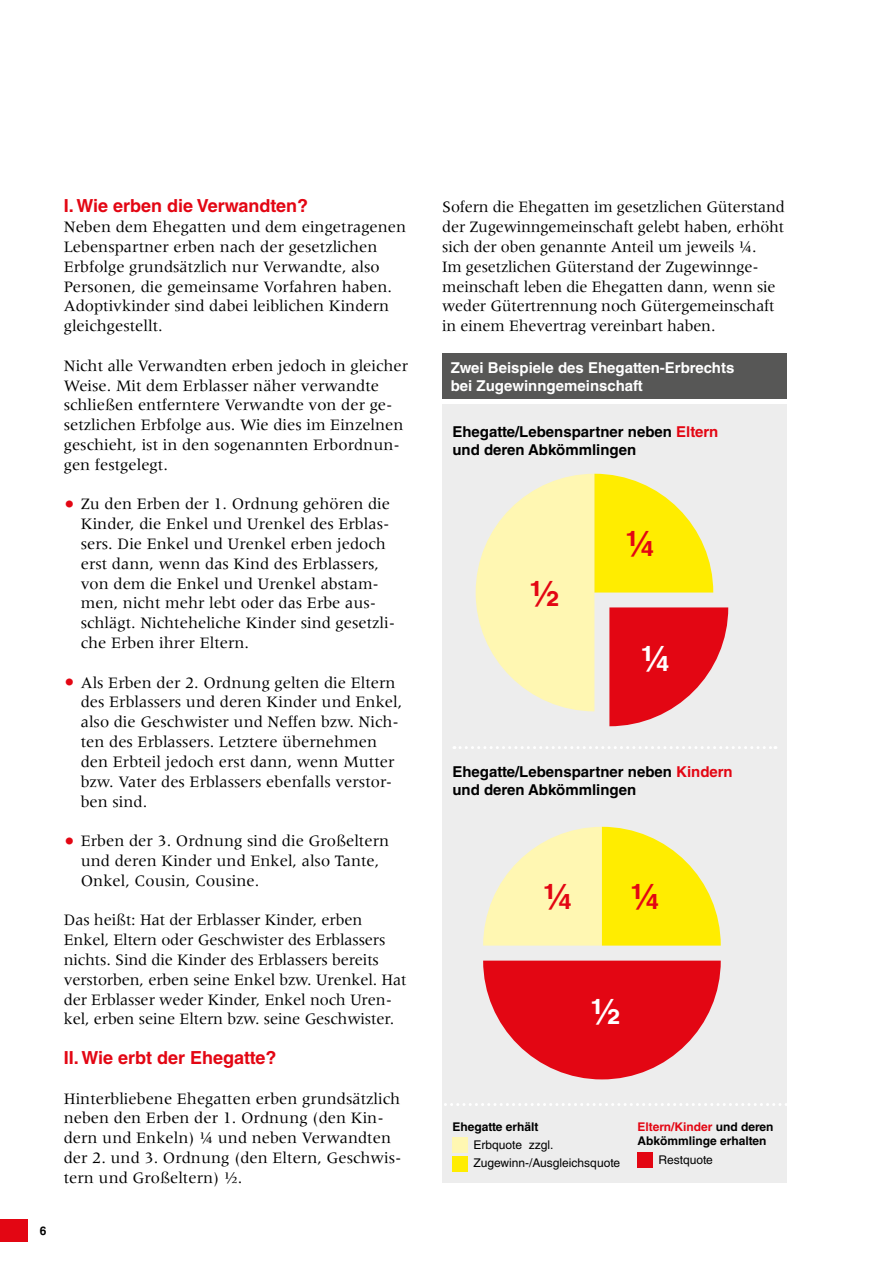
<style>
.page{position:relative;width:893px;height:1263px;background:#fff}
.page>*{position:absolute;margin:0;border:0;box-sizing:border-box;transform-origin:0 0}
.t1{font:700 35.25px "Helvetica LT Std";color:#e30613}
.t2{font:700 35.25px "Helvetica LT Std";color:#fff}
.t3{font:700 18px "Helvetica LT Std";color:#e30613}
.t4{font:16.5px/19.8px "Meridien LT Std";color:#000}
.t5{font:700 15px/18px "Helvetica LT Std";color:#000}
.t6{font:700 15px/18px "Helvetica LT Std";color:#fff}
.t7{font:700 12px/14.4px "Helvetica LT Std";color:#000}
.t8{font:12px "Helvetica LT Std";color:#000}
.s1{font-size:22.5px;color:#e30613}
.s2{color:#e30613}
</style>
<div class="page">
<div style="left:0;top:1220px;width:28px;height:22px;background:#e30613"></div>
<div style="left:442px;top:353px;width:345px;height:46px;background:#575756"></div>
<div style="left:442px;top:405px;width:345px;height:778px;background:#ededed"></div>
<svg style="left:476px;top:474px;width:252px;height:252px"></svg>
<svg style="left:483px;top:961px;width:238px;height:118px"></svg>
<svg style="left:483px;top:827px;width:238px;height:118px"></svg>
<div style="left:637px;top:1152px;width:16px;height:16px;background:#e30613"></div>
<svg style="left:454px;top:746px;width:322px;height:3px"></svg>
<svg style="left:444px;top:1103px;width:343px;height:3px"></svg>
<div style="left:452px;top:1156px;width:16px;height:15px;background:#ffed00"></div>
<div style="left:452px;top:1137px;width:16px;height:15px;background:#fff7b2"></div>
<p class="t7" style="left:40px;top:1224px;width:8px">6</p>
<p class="t3" style="left:64px;top:195px;width:246px">I. Wie erben die Verwandten?</p>
<p class="t4" style="left:64px;top:217px;width:344px">Neben dem Ehegatten und dem eingetragenen Lebenspartner erben nach der gesetzlichen Erbfolge grundsätzlich nur Verwandte, also Personen, die gemeinsame Vorfahren haben.<br>Adoptivkinder sind dabei leiblichen Kindern gleichgestellt.</p>
<p class="t4" style="left:64px;top:356px;width:346px">Nicht alle Verwandten erben jedoch in gleicher Weise. Mit dem Erblasser näher verwandte schließen entferntere Verwandte von der ge&shy;setzlichen Erbfolge aus. Wie dies im Einzelnen geschieht, ist in den sogenannten Erbordnun&shy;gen festgelegt.</p>
<p class="t4" style="left:81px;top:494px;width:316px;text-indent:-17px"><span class="s1">•</span> Zu den Erben der 1. Ordnung gehören die Kinder, die Enkel und Urenkel des Erblas&shy;sers. Die Enkel und Urenkel erben jedoch erst dann, wenn das Kind des Erblassers, von dem die Enkel und Urenkel abstam&shy;men, nicht mehr lebt oder das Erbe aus&shy;schlägt. Nichteheliche Kinder sind gesetzli&shy;che Erben ihrer Eltern.</p>
<p class="t4" style="left:81px;top:672px;width:323px;text-indent:-17px"><span class="s1">•</span> Als Erben der 2. Ordnung gelten die Eltern des Erblassers und deren Kinder und Enkel, also die Geschwister und Neffen bzw. Nich&shy;ten des Erblassers. Letztere übernehmen den Erbteil jedoch erst dann, wenn Mutter bzw. Vater des Erblassers ebenfalls verstor&shy;ben sind.</p>
<p class="t4" style="left:81px;top:831px;width:310px;text-indent:-17px"><span class="s1">•</span> Erben der 3. Ordnung sind die Großeltern und deren Kinder und Enkel, also Tante,<br>Onkel, Cousin, Cousine.</p>
<p class="t4" style="left:64px;top:910px;width:344px">Das heißt: Hat der Erblasser Kinder, erben Enkel, Eltern oder Geschwister des Erblassers nichts. Sind die Kinder des Erblassers bereits verstorben, erben seine Enkel bzw. Urenkel. Hat der Erblasser weder Kinder, Enkel noch Uren&shy;kel, erben seine Eltern bzw. seine Geschwister.</p>
<p class="t3" style="left:64px;top:1046px;width:214px">II. Wie erbt der Ehegatte?</p>
<p class="t4" style="left:64px;top:1088px;width:339px">Hinterbliebene Ehegatten erben grundsätzlich neben den Erben der 1. Ordnung (den Kin&shy;dern und Enkeln) ¼ und neben Verwandten der 2. und 3. Ordnung (den Eltern, Geschwis&shy;tern und Großeltern) ½.</p>
<p class="t4" style="left:442px;top:197px;width:344px">Sofern die Ehegatten im gesetzlichen Güterstand der Zugewinngemeinschaft gelebt haben, erhöht sich der oben genannte Anteil um jeweils ¼.<br>Im gesetzlichen Güterstand der Zugewinnge&shy;meinschaft leben die Ehegatten dann, wenn sie weder Gütertrennung noch Gütergemeinschaft in einem Ehevertrag vereinbart haben.</p>
<p class="t6" style="left:451px;top:358px;width:285px">Zwei Beispiele des Ehegatten-Erbrechts bei Zugewinngemeinschaft</p>
<p class="t5" style="left:452px;top:423px;width:267px">Ehegatte/Lebenspartner neben <span class="s2">Eltern </span>und deren Abkömmlingen</p>
<h1 class="t1" style="left:530px;top:572px;width:31px">½</h1>
<h1 class="t1" style="left:626px;top:522px;width:31px">¼</h1>
<h1 class="t2" style="left:642px;top:637px;width:31px">¼</h1>
<p class="t5" style="left:452px;top:762px;width:282px">Ehegatte/Lebenspartner neben <span class="s2">Kindern </span>und deren Abkömmlingen</p>
<h1 class="t1" style="left:544px;top:875px;width:31px">¼</h1>
<h1 class="t1" style="left:631px;top:875px;width:31px">¼</h1>
<h1 class="t2" style="left:591px;top:990px;width:31px">½</h1>
<p class="t7" style="left:452px;top:1119px;width:87px">Ehegatte erhält</p>
<p class="t8" style="left:474px;top:1156px;width:148px">Zugewinn-/Ausgleichsquote</p>
<p class="t8" style="left:474px;top:1137px;width:81px">Erbquote zzgl.</p>
<p class="t7" style="left:637px;top:1119px;width:138px"><span class="s2">Eltern/Kinder</span> und deren<br>Abkömmlinge erhalten</p>
<p class="t8" style="left:659px;top:1153px;width:56px">Restquote</p>
</div>
